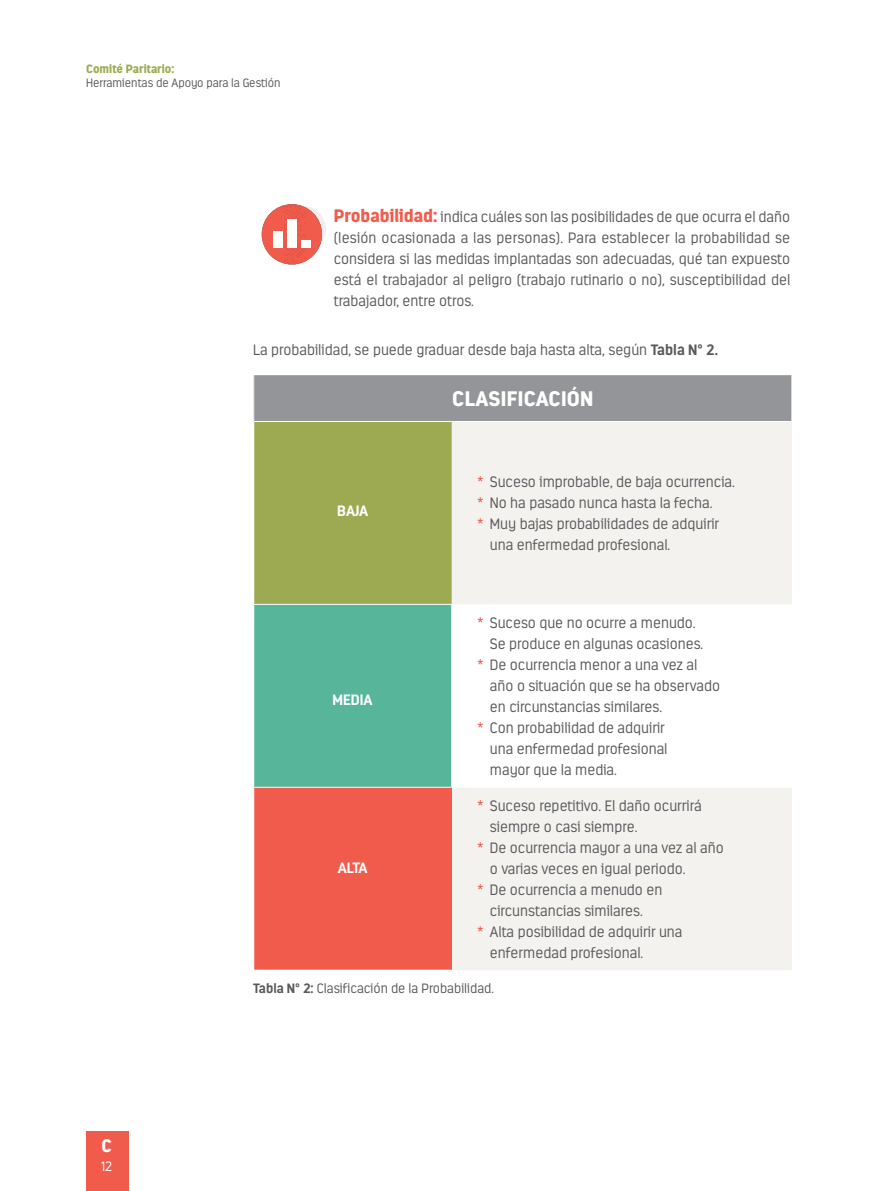
<style>
.page{position:relative;width:893px;height:1191px;background:#fff}
.page>*{position:absolute;margin:0;border:0;box-sizing:border-box;transform-origin:0 0}
.t1{font:900 21px "Estandar";letter-spacing:.015em;color:#fff}
.t2{font:900 18px "Estandar";color:#fff}
.t3{font:300 15px/21px "Estandar";color:#58595b;text-align:justify}
.t4{font:700 15px "Estandar";color:#fff}
.t5{font:300 13.5px "Estandar";color:#58595b}
.t6{font:300 13.5px "Estandar";color:#fff}
.t7{font:300 12px "Estandar";color:#58595b}
.t8{font:900 12px "Estandar";color:#9eaa51}
.s1{font-weight:900;font-size:18px;color:#f15b4c}
.s2{font-weight:700}
.s3{color:#f15b4c}
</style>
<div class="page">
<div style="left:86px;top:1131px;width:42px;height:60px;background:#f15b4c"></div>
<div style="left:254px;top:375px;width:538px;height:46px;background:#939598"></div>
<div style="left:254px;top:421px;width:198px;height:183px;background:#9eaa51"></div>
<svg style="left:452px;top:422px;width:340px;height:548px;fill:#f3f2ef"></svg>
<div style="left:254px;top:604px;width:198px;height:183px;background:#57b59a"></div>
<div style="left:254px;top:787px;width:198px;height:183px;background:#f15b4c"></div>
<hr style="left:791px;top:375px;width:1px;height:46px;background:#fff">
<hr style="left:253px;top:421px;width:199px;height:1px;background:#fff">
<hr style="left:253px;top:604px;width:199px;height:1px;background:#fff">
<hr style="left:451px;top:605px;width:1px;height:182px;background:#fff">
<hr style="left:253px;top:787px;width:199px;height:1px;background:#fff">
<hr style="left:253px;top:969px;width:199px;height:1px;background:#fff">
<hr style="left:452px;top:787px;width:340px;height:1px;background:#fff">
<div style="left:279px;top:206px;width:46px;height:47px;background:#efeff0;border-radius:50%"></div>
<div style="left:262px;top:204px;width:60px;height:60px;background:#f15b4c;border-radius:50%"></div>
<svg style="left:284px;top:204px;width:22px;height:60px"></svg>
<div style="left:273px;top:231px;width:10px;height:17px;background:#fff"></div>
<div style="left:287px;top:219px;width:10px;height:29px;background:#fff"></div>
<div style="left:301px;top:240px;width:10px;height:8px;background:#fff"></div>
<p class="t8" style="left:86px;top:61px;width:90px">Comité Paritario:</p>
<p class="t7" style="left:86px;top:76px;width:196px">Herramientas de Apoyo para la Gestión</p>
<p class="t3" style="left:334px;top:206px;width:458px"><span class="s1">Probabilidad:</span> indica cuáles son las posibilidades de que ocurra el daño (lesión ocasionada a las personas). Para establecer la probabilidad se considera si las medidas implantadas son adecuadas, qué tan expuesto está el trabajador al peligro (trabajo rutinario o no), susceptibilidad del trabajador, entre otros.</p>
<p class="t3" style="left:253px;top:339px;width:466px">La probabilidad, se puede graduar desde baja hasta alta, según <span class="s2">Tabla N° 2.</span></p>
<h1 class="t1" style="left:452px;top:385px;width:143px">CLASIFICACIÓN</h1>
<p class="t4" style="left:337px;top:502px;width:32px">BAJA</p>
<p class="t4" style="left:333px;top:691px;width:42px">MEDIA</p>
<p class="t4" style="left:338px;top:859px;width:32px">ALTA</p>
<p class="t3" style="left:477px;top:471px;width:259px"><span class="s3">*</span> Suceso improbable, de baja ocurrencia.</p>
<p class="t3" style="left:477px;top:492px;width:237px"><span class="s3">*</span> No ha pasado nunca hasta la fecha.</p>
<p class="t3" style="left:477px;top:513px;width:244px"><span class="s3">*</span> Muy bajas probabilidades de adquirir</p>
<p class="t3" style="left:490px;top:534px;width:182px">una enfermedad profesional.</p>
<p class="t3" style="left:477px;top:612px;width:220px"><span class="s3">*</span> Suceso que no ocurre a menudo.</p>
<p class="t3" style="left:490px;top:633px;width:215px">Se produce en algunas ocasiones.</p>
<p class="t3" style="left:477px;top:654px;width:222px"><span class="s3">*</span> De ocurrencia menor a una vez al</p>
<p class="t3" style="left:490px;top:675px;width:232px">año o situación que se ha observado</p>
<p class="t3" style="left:490px;top:696px;width:174px">en circunstancias similares.</p>
<p class="t3" style="left:477px;top:717px;width:189px"><span class="s3">*</span> Con probabilidad de adquirir</p>
<p class="t3" style="left:490px;top:738px;width:179px">una enfermedad profesional</p>
<p class="t3" style="left:490px;top:759px;width:129px">mayor que la media.</p>
<p class="t3" style="left:477px;top:795px;width:226px"><span class="s3">*</span> Suceso repetitivo. El daño ocurrirá</p>
<p class="t3" style="left:490px;top:816px;width:149px">siempre o casi siempre.</p>
<p class="t3" style="left:477px;top:837px;width:248px"><span class="s3">*</span> De ocurrencia mayor a una vez al año</p>
<p class="t3" style="left:490px;top:858px;width:197px">o varias veces en igual periodo.</p>
<p class="t3" style="left:477px;top:879px;width:187px"><span class="s3">*</span> De ocurrencia a menudo en</p>
<p class="t3" style="left:490px;top:900px;width:154px">circunstancias similares.</p>
<p class="t3" style="left:477px;top:921px;width:207px"><span class="s3">*</span> Alta posibilidad de adquirir una</p>
<p class="t3" style="left:490px;top:942px;width:155px">enfermedad profesional.</p>
<p class="t2" style="left:102px;top:1134px;width:12px">C</p>
<p class="t6" style="left:101px;top:1158px;width:12px">12</p>
<p class="t5" style="left:253px;top:980px;width:242px"><span class="s2">Tabla N° 2:</span> Clasificación de la Probabilidad.</p>
</div>
